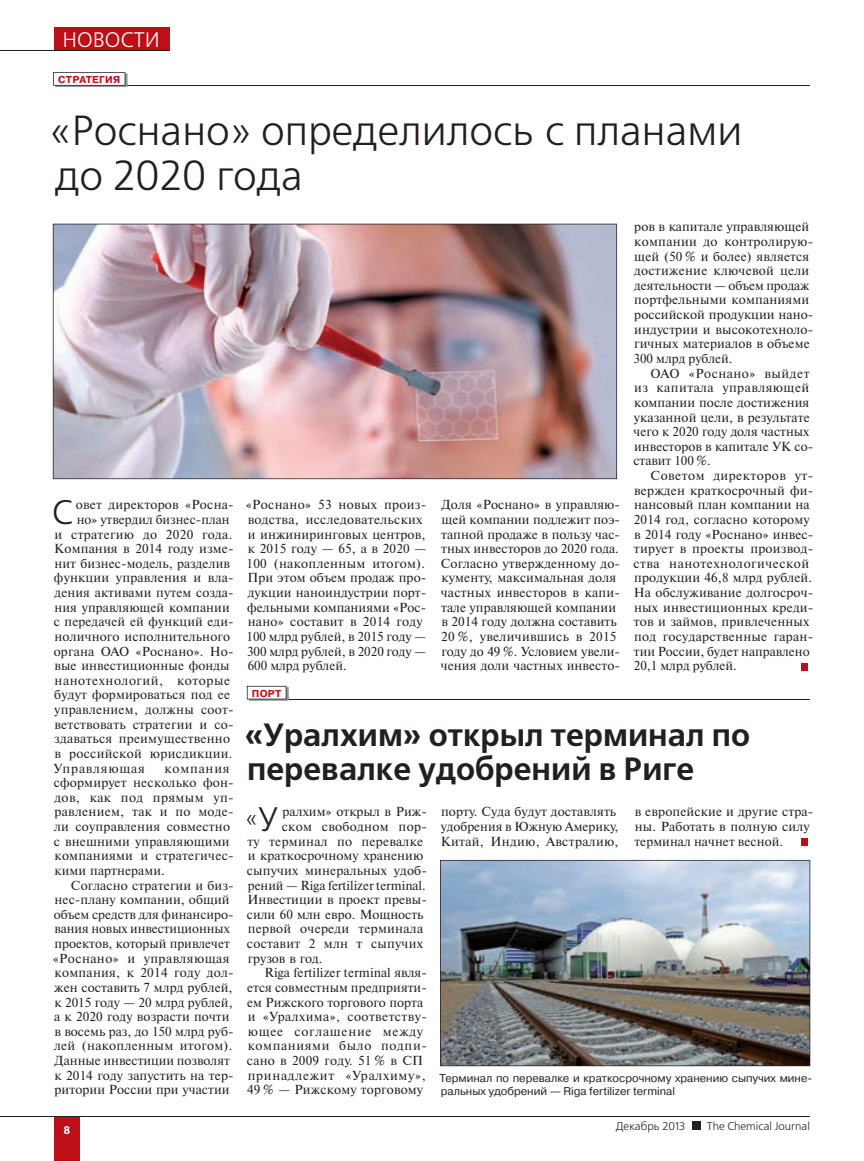
<style>
.page{position:relative;width:864px;height:1161px;background:#fff}
.page>*{position:absolute;margin:0;border:0;box-sizing:border-box;transform-origin:0 0}
.t1{font:42px/45px "Free Set C";color:#231f20}
.t2{font:33.9px "Free Set C";color:#231f20}
.t3{font:700 32.1px/34.5px "Free Set C";color:#231f20}
.t4{font:23.4px "Free Set C";color:#231f20}
.t5{font:21px "Free Set C";letter-spacing:.005em;color:#fff}
.t6{font:13.05px/14.7px "Newton C";letter-spacing:.01em;color:#231f20}
.t7{font:13.05px "Newton C";letter-spacing:.055em;color:#231f20}
.t8{font:13.05px "Newton C";letter-spacing:.03em;color:#231f20}
.t9{font:13.05px "Newton C";letter-spacing:.04em;color:#231f20}
.t10{font:13.05px "Newton C";letter-spacing:.045em;color:#231f20}
.t11{font:13.05px "Newton C";letter-spacing:.06em;color:#231f20}
.t12{font:11.25px/12.8px "Pragmatica C";color:#231f20}
.t13{font:11.25px "Free Set C";color:#231f20}
.t14{font:700 11.25px "Free Set C";color:#fff}
.t15{font:700 10.05px "Pragmatica C";letter-spacing:.03em;color:#bb1018}
.s1{font-size:34.05px}
</style>
<div class="page">
<hr style="left:125px;top:85px;width:684px;height:1px;background:#231f20">
<img style="left:55px;top:86px;width:72px;height:1px">
<svg style="left:53px;top:72px;width:74px;height:14px"></svg>
<div style="left:800px;top:663px;width:7px;height:7px;background:#bb1018"></div>
<hr style="left:286px;top:699px;width:523px;height:1px;background:#231f20">
<img style="left:249px;top:700px;width:40px;height:1px">
<svg style="left:247px;top:686px;width:42px;height:14px"></svg>
<img style="left:53px;top:224px;width:563px;height:255px">
<div style="left:801px;top:839px;width:7px;height:7px;background:#bb1018"></div>
<img style="left:440px;top:860px;width:369px;height:206px">
<div style="left:54px;top:1116px;width:26px;height:45px;background:#bb1018"></div>
<hr style="left:0;top:1116px;width:54px;height:1px;background:#231f20">
<hr style="left:54px;top:1116px;width:755px;height:1px;background:#231f20">
<div style="left:691px;top:1121px;width:9px;height:9px;background:#231f20"></div>
<div style="left:54px;top:27px;width:115px;height:24px;background:#bb1018"></div>
<hr style="left:0;top:51px;width:54px;height:1px;background:#231f20">
<hr style="left:54px;top:51px;width:115px;height:1px;background:#231f20">
<h3 class="t5" style="left:63px;top:31px;width:99px">НОВОСТИ</h3>
<p class="t15" style="left:58px;top:76px;width:64px">СТРАТЕГИЯ</p>
<h1 class="t1" style="left:50px;top:112px;width:693px">«Роснано» определилось с планами до 2020 года</h1>
<h2 class="t2" style="left:52px;top:498px;width:22px">С</h2>
<p class="t6" style="left:76px;top:498px;width:159px">овет директоров «Росна-</p>
<p class="t6" style="left:77px;top:513px;width:154px">но» утвердил бизнес-план</p>
<p class="t6" style="left:55px;top:528px;width:179px">и стратегию до 2020 года.</p>
<p class="t6" style="left:54px;top:542px;width:181px">Компания в 2014 году изме-</p>
<p class="t6" style="left:55px;top:557px;width:177px">нит бизнес-модель, разделив</p>
<p class="t6" style="left:54px;top:572px;width:181px">функции управления и вла-</p>
<p class="t6" style="left:55px;top:586px;width:180px">дения активами путем созда-</p>
<p class="t6" style="left:55px;top:601px;width:176px">ния управляющей компании</p>
<p class="t6" style="left:54px;top:615px;width:181px">с передачей ей функций еди-</p>
<p class="t6" style="left:55px;top:630px;width:177px">ноличного исполнительного</p>
<p class="t6" style="left:54px;top:645px;width:181px">органа ОАО «Роснано». Но-</p>
<p class="t6" style="left:55px;top:659px;width:176px">вые инвестиционные фонды</p>
<p class="t9" style="left:55px;top:676px;width:177px">нанотехнологий, которые</p>
<p class="t6" style="left:54px;top:689px;width:177px">будут формироваться под ее</p>
<p class="t6" style="left:54px;top:703px;width:181px">управлением, должны соот-</p>
<p class="t6" style="left:55px;top:718px;width:181px">ветствовать стратегии и со-</p>
<p class="t6" style="left:54px;top:732px;width:177px">здаваться преимущественно</p>
<p class="t6" style="left:55px;top:747px;width:179px">в российской юрисдикции.</p>
<p class="t11" style="left:54px;top:763px;width:93px">Управляющая</p>
<p class="t6" style="left:54px;top:762px;width:181px;text-indent:111px">компания сформирует несколько фон&shy;дов, как под прямым уп&shy;равлением, так и по моде&shy;ли соуправления совместно с внешними управляющими компаниями и стратегичес&shy;кими партнерами.</p>
<p class="t6" style="left:53px;top:879px;width:182px;text-indent:18px">Согласно стратегии и биз&shy;нес-плану компании, общий объем средств для финансиро&shy;вания новых инвестиционных проектов, который привлечет «Роснано» и управляющая компания, к 2014 году дол&shy;жен составить 7 млрд рублей, к 2015 году — 20 млрд рублей, а к 2020 году возрасти почти в восемь раз, до 150 млрд руб&shy;лей (накопленным итогом).<br>Данные инвестиции позволят к 2014 году запустить на тер&shy;ритории России при участии</p>
<p class="t6" style="left:246px;top:498px;width:182px">«Роснано» 53 новых произ&shy;водства, исследовательских и инжиниринговых центров, к 2015 году — 65, а в 2020 —<br>100 (накопленным итогом).<br>При этом объем продаж про&shy;дукции наноиндустрии порт&shy;фельными компаниями «Рос&shy;нано» составит в 2014 году<br>100 млрд рублей, в 2015 году —<br>300 млрд рублей, в 2020 году —<br>600 млрд рублей.</p>
<p class="t6" style="left:440px;top:498px;width:181px">Доля «Роснано» в управляю&shy;щей компании подлежит поэ&shy;тапной продаже в пользу час&shy;тных инвесторов до 2020 года.<br>Согласно утвержденному до&shy;кументу, максимальная доля частных инвесторов в капи&shy;тале управляющей компании в 2014 году должна составить<br>20 %, увеличившись в 2015 году до 49 %. Условием увели&shy;чения доли частных инвесто-</p>
<p class="t15" style="left:252px;top:689px;width:31px">ПОРТ</p>
<p class="t6" style="left:633px;top:221px;width:181px">ров в капитале управляющей компании до контролирую&shy;щей (50 % и более) является достижение ключевой цели деятельности — объем продаж портфельными компаниями российской продукции нано&shy;индустрии и высокотехноло&shy;гичных материалов в объеме<br>300 млрд рублей.</p>
<p class="t6" style="left:633px;top:367px;width:181px;text-indent:17px">ОАО «Роснано» выйдет из капитала управляющей компании после достижения указанной цели, в результате чего к 2020 году доля частных инвесторов в капитале УК со&shy;ставит 100 %.</p>
<p class="t6" style="left:633px;top:469px;width:181px;text-indent:17px">Советом директоров ут&shy;вержден краткосрочный фи&shy;нансовый план компании на<br>2014 год, согласно которому в 2014 году «Роснано» инвес&shy;тирует в проекты производ&shy;ства нанотехнологической продукции 46,8 млрд рублей.<br>На обслуживание долгосроч&shy;ных инвестиционных креди&shy;тов и займов, привлеченных под государственные гаран&shy;тии России, будет направлено<br>20,1 млрд рублей.</p>
<h3 class="t3" style="left:245px;top:720px;width:506px">«Уралхим» открыл терминал по перевалке удобрений в Риге</h3>
<h3 class="t4" style="left:246px;top:809px;width:34px">«<span class="s1">У</span></h3>
<p class="t6" style="left:282px;top:806px;width:146px">ралхим» открыл в Риж-</p>
<p class="t6" style="left:440px;top:806px;width:179px">порту. Суда будут доставлять удобрения в Южную Америку,<br>Китай, Индию, Австралию,</p>
<p class="t6" style="left:634px;top:806px;width:180px">в европейские и другие стра&shy;ны. Работать в полную силу терминал начнет весной.</p>
<p class="t6" style="left:281px;top:820px;width:147px">ском свободном пор-</p>
<p class="t6" style="left:247px;top:835px;width:177px">ту терминал по перевалке</p>
<p class="t6" style="left:248px;top:849px;width:177px">и краткосрочному хранению</p>
<p class="t6" style="left:247px;top:864px;width:181px">сыпучих минеральных удоб-</p>
<p class="t6" style="left:248px;top:879px;width:179px">рений — Riga fertilizer terminal.</p>
<p class="t6" style="left:247px;top:893px;width:181px">Инвестиции в проект превы-</p>
<p class="t6" style="left:247px;top:908px;width:178px">сили 60 млн евро. Мощность</p>
<p class="t6" style="left:248px;top:923px;width:177px">первой очереди терминала</p>
<p class="t6" style="left:247px;top:937px;width:177px">составит 2 млн т сыпучих</p>
<p class="t6" style="left:248px;top:952px;width:76px">грузов в год.</p>
<p class="t6" style="left:264px;top:966px;width:164px">Riga fertilizer terminal явля-</p>
<p class="t6" style="left:247px;top:981px;width:181px">ется совместным предприяти-</p>
<p class="t6" style="left:247px;top:996px;width:177px">ем Рижского торгового порта</p>
<p class="t8" style="left:248px;top:1012px;width:180px">и «Уралхима», соответству-</p>
<p class="t7" style="left:248px;top:1027px;width:177px">ющее соглашение между</p>
<p class="t10" style="left:248px;top:1041px;width:180px">компаниями было подпи-</p>
<p class="t6" style="left:247px;top:1054px;width:178px">сано в 2009 году. 51 % в СП</p>
<p class="t7" style="left:248px;top:1070px;width:180px">принадлежит «Уралхиму»,</p>
<p class="t6" style="left:247px;top:1083px;width:178px">49 % — Рижскому торговому</p>
<p class="t12" style="left:439px;top:1073px;width:374px">Терминал по перевалке и краткосрочному хранению сыпучих мине&shy;ральных удобрений — Riga fertilizer terminal</p>
<p class="t14" style="left:63px;top:1125px;width:8px">8</p>
<p class="t13" style="left:615px;top:1121px;width:71px">Декабрь 2013</p>
<p class="t13" style="left:706px;top:1121px;width:104px">The Chemical Journal</p>
</div>
